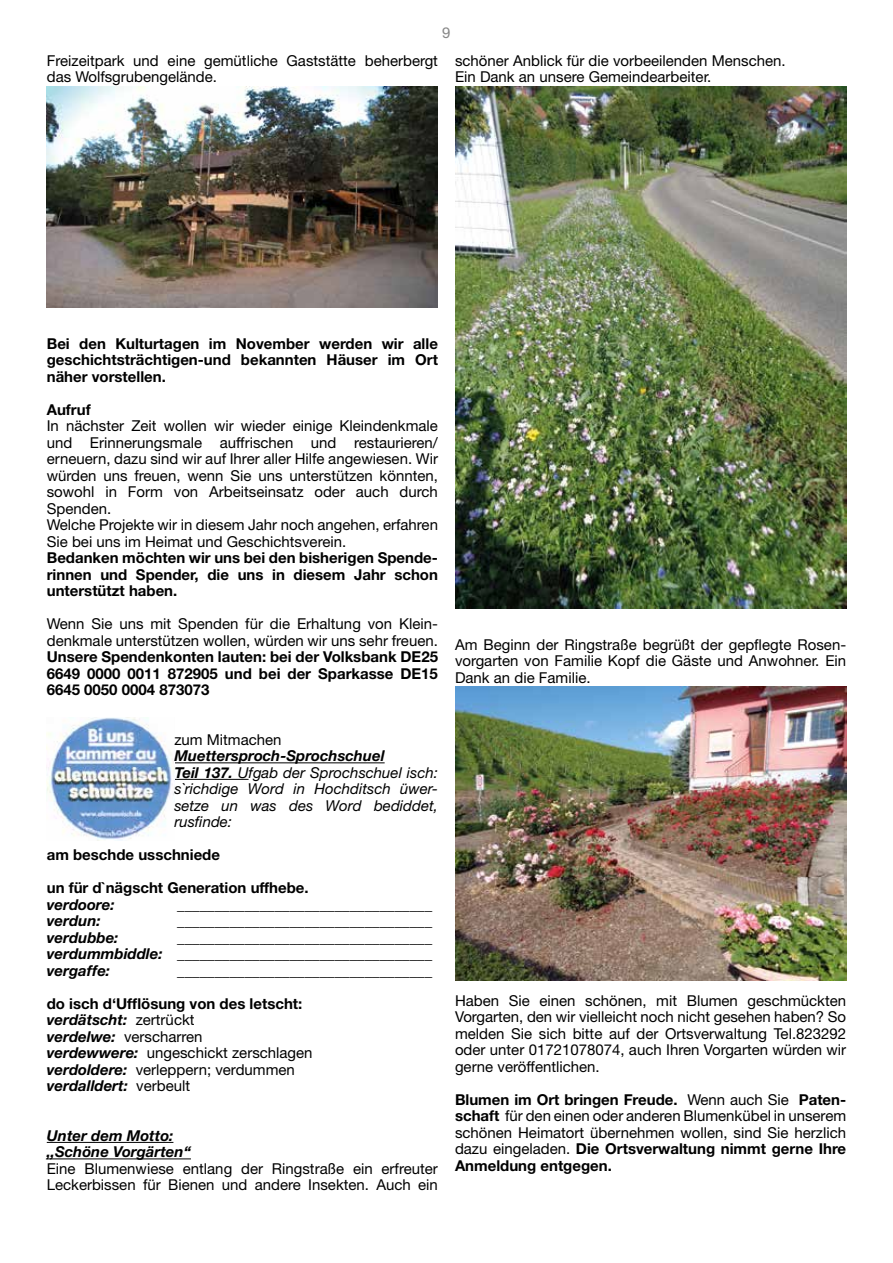
<style>
.page{position:relative;width:893px;height:1263px;background:#fff}
.page>*{position:absolute;margin:0;border:0;box-sizing:border-box;transform-origin:0 0}
.t1{font:15px/16.5px "Helvetica Neue LT Std";color:#000}
.t2{font:700 15px/16.5px "Helvetica Neue LT Std";color:#000;text-align:justify}
.t3{font:italic 15px/16.5px "Helvetica Neue LT Std";color:#000}
.t4{font:italic 700 15px/16.5px "Helvetica Neue LT Std";color:#000}
.t5{font:15px "Helvetica Neue LT Std";color:#878787}
.s1{font-weight:700}
.s2{font-weight:700;font-style:italic}
</style>
<div class="page">
<hr style="left:174px;top:762px;width:211px;height:1px;background:#000">
<hr style="left:174px;top:779px;width:75px;height:1px;background:#000">
<hr style="left:47px;top:1142px;width:126px;height:1px;background:#000">
<hr style="left:47px;top:1158px;width:144px;height:1px;background:#000">
<img style="left:47px;top:87px;width:391px;height:220px">
<img style="left:47px;top:717px;width:127px;height:123px">
<img style="left:455px;top:87px;width:391px;height:521px">
<img style="left:455px;top:687px;width:391px;height:293px">
<p class="t5" style="left:442px;top:24px;width:10px">9</p>
<p class="t1" style="left:47px;top:52px;width:393px">Freizeitpark und eine gemütliche Gaststätte beherbergt das Wolfsgrubengelände.</p>
<p class="t1" style="left:455px;top:52px;width:332px">schöner Anblick für die vorbeeilenden Menschen.<br>Ein Dank an unsere Gemeindearbeiter.</p>
<p class="t2" style="left:47px;top:335px;width:393px">Bei den Kulturtagen im November werden wir alle geschichtsträchtigen-und bekannten Häuser im Ort näher vorstellen.</p>
<p class="t2" style="left:47px;top:401px;width:45px">Aufruf</p>
<p class="t1" style="left:47px;top:417px;width:393px">In nächster Zeit wollen wir wieder einige Kleindenkmale und Erinnerungsmale auffrischen und restaurieren/ erneuern, dazu sind wir auf Ihrer aller Hilfe angewiesen. Wir würden uns freuen, wenn Sie uns unterstützen könnten, sowohl in Form von Arbeitseinsatz oder auch durch Spenden.<br>Welche Projekte wir in diesem Jahr noch angehen, erfahren Sie bei uns im Heimat und Geschichtsverein.</p>
<p class="t2" style="left:47px;top:549px;width:393px">Bedanken möchten wir uns bei den bisherigen Spende&shy;rinnen und Spender, die uns in diesem Jahr schon unterstützt haben.</p>
<p class="t1" style="left:47px;top:615px;width:393px">Wenn Sie uns mit Spenden für die Erhaltung von Klein&shy;denkmale unterstützen wollen, würden wir uns sehr freuen.</p>
<p class="t2" style="left:47px;top:648px;width:393px">Unsere Spendenkonten lauten: bei der Volksbank DE25<br>6649 0000 0011 872905 und bei der Sparkasse DE15<br>6645 0050 0004 873073</p>
<p class="t1" style="left:174px;top:731px;width:109px">zum Mitmachen</p>
<p class="t3" style="left:174px;top:747px;width:265px"><span class="s1">Muettersproch-Sprochschuel<br>Teil 137.</span> Ufgab der Sprochschuel isch: s`richdige Word in Hochditsch üwer&shy;setze un was des Word bediddet, rusfinde:</p>
<p class="t2" style="left:47px;top:846px;width:175px">am beschde usschniede</p>
<p class="t2" style="left:47px;top:879px;width:263px">un für d`nägscht Generation uffhebe.</p>
<p class="t4" style="left:47px;top:896px;width:69px">verdoore:</p>
<p class="t1" style="left:177px;top:896px;width:256px"><span class="s2">__________</span>________________________</p>
<p class="t4" style="left:47px;top:912px;width:55px">verdun:</p>
<p class="t1" style="left:177px;top:912px;width:256px"><span class="s2">__________</span>________________________</p>
<p class="t4" style="left:47px;top:929px;width:73px">verdubbe:</p>
<p class="t1" style="left:47px;top:929px;width:387px;text-align:justify;text-indent:130px"><span class="s2">__________</span>________________________ <span class="s2">verdummbiddle: __________</span>________________________ <span class="s2">vergaffe:</span></p>
<p class="t1" style="left:177px;top:962px;width:256px"><span class="s2">__________</span>________________________</p>
<p class="t1" style="left:47px;top:995px;width:267px"><span class="s1">do isch d‘Ufflösung von des letscht: </span><span class="s2">verdätscht:</span> zertrückt<br><span class="s2">verdelwe:</span> verscharren<br><span class="s2">verdewwere:</span> ungeschickt zerschlagen <span class="s2">verdoldere:</span> verleppern; verdummen <span class="s2">verdalldert:</span> verbeult</p>
<p class="t4" style="left:47px;top:1127px;width:146px">Unter dem Motto: ,,Schöne Vorgärten“</p>
<p class="t1" style="left:47px;top:1160px;width:393px">Eine Blumenwiese entlang der Ringstraße ein erfreuter<br>Leckerbissen für Bienen und andere Insekten. Auch ein</p>
<p class="t1" style="left:455px;top:636px;width:393px;text-align:justify">Am Beginn der Ringstraße begrüßt der gepflegte Rosen&shy;vorgarten von Familie Kopf die Gäste und Anwohner. Ein Dank an die Familie.</p>
<p class="t1" style="left:455px;top:992px;width:393px;text-align:justify">Haben Sie einen schönen, mit Blumen geschmückten Vorgarten, den wir vielleicht noch nicht gesehen haben? So melden Sie sich bitte auf der Ortsverwaltung Tel.823292 oder unter 01721078074, auch Ihren Vorgarten würden wir gerne veröffentlichen.</p>
<p class="t1" style="left:455px;top:1091px;width:393px;text-align:justify"><span class="s1">Blumen im Ort bringen Freude.</span> Wenn auch Sie <span class="s1">Paten&shy;schaft</span> für den einen oder anderen Blumenkübel in unserem schönen Heimatort übernehmen wollen, sind Sie herzlich dazu eingeladen. <span class="s1">Die Ortsverwaltung nimmt gerne Ihre Anmeldung entgegen.</span></p>
</div>
